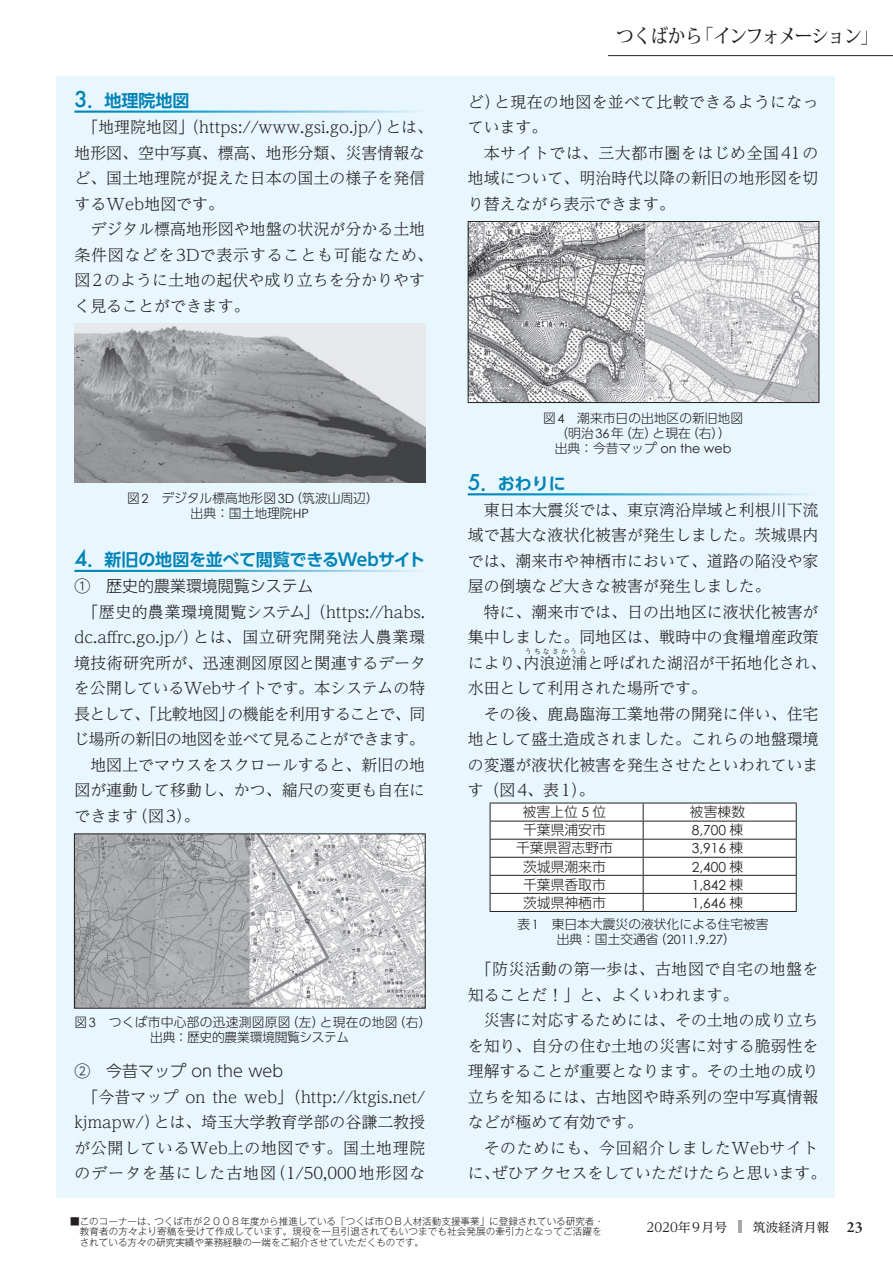
<style>
.page{position:relative;width:893px;height:1263px;background:#fff}
.page>*{position:absolute;margin:0;border:0;box-sizing:border-box;transform-origin:0 0}
.t1{font:500 19.2px "Koz Min Pro";letter-spacing:-.05em;color:#231f20;scale:.9 1}
.t2{font:700 16.95px "UD Shin Go Pro De";letter-spacing:-.005em;color:#0083b6}
.t3{font:300 15.9px/25.5px "UD Reimin Pr 6 N";color:#231f20;text-align:center}
.t4{font:300 15.9px/25.5px "UD Reimin Pr 6 N";letter-spacing:.025em;color:#231f20}
.t5{font:300 15.9px "UD Shin Go Pr 6";color:#231f20}
.t6{font:300 15.9px "UD Reimin Pr 6 N";letter-spacing:.045em;color:#231f20}
.t7{font:300 15.9px/25.5px "UD Reimin Pr 6 N";letter-spacing:.02em;color:#231f20}
.t8{font:300 15.9px "UD Reimin Pr 6 N";letter-spacing:-.045em;color:#231f20}
.t9{font:300 15.9px "UD Reimin Pr 6 N";letter-spacing:-.04em;color:#231f20}
.t10{font:300 13.8px "UD Shin Go Pro";color:#231f20}
.t11{font:13.8px "Century Gothic";color:#231f20}
.t12{font:300 12.75px/14.9px "UD Shin Go Pro";color:#231f20;text-align:center}
.t13{font:300 12.75px/14.9px "UD Shin Go Pro";letter-spacing:.02em;color:#231f20;text-align:center}
.t14{font:12.75px "UD Reimin Pr 6 N";color:#231f20}
.t15{font:300 9.6px/10.6px "Gothic MB101 Pr 6";color:#231f20}
.t16{font:300 6.9px "UD Reimin Pr 6 N";letter-spacing:.32em;color:#231f20}
.s1{font-family:"Futura";font-weight:500;font-size:21.3px}
.s2{font-family:"Century Gothic";font-weight:400}
.s3{font-family:"UD Shin Go Pro";font-weight:300}
.s4{font-family:"Garamond Premr Pro";font-weight:600;font-size:15.9px}
</style>
<div class="page">
<div style="left:57px;top:77px;width:778px;height:1121px;background:#e8f6fd"></div>
<svg style="left:490px;top:803px;width:307px;height:108px;background:#f1f1f1"></svg>
<hr style="left:490px;top:911px;width:153px;height:1px;background:#231f20">
<hr style="left:643px;top:911px;width:154px;height:1px;background:#231f20">
<hr style="left:74px;top:111px;width:351px;height:2px;background:#fff">
<hr style="left:74px;top:570px;width:351px;height:2px;background:#fff">
<hr style="left:468px;top:493px;width:351px;height:2px;background:#fff">
<hr style="left:608px;top:55px;width:285px;height:1px;background:#231f20">
<img style="left:74px;top:323px;width:351px;height:160px">
<img style="left:76px;top:835px;width:348px;height:171px">
<div style="left:74px;top:833px;width:352px;height:175px;border:1px solid #231f20"></div>
<img style="left:470px;top:223px;width:347px;height:178px">
<div style="left:468px;top:221px;width:351px;height:182px;border:1px solid #231f20"></div>
<svg style="left:738px;top:1220px;width:3px;height:13px"></svg>
<p class="t2" style="left:74px;top:87px;width:117px"><span class="s1">3</span>．地理院地図</p>
<p class="t3" style="left:74px;top:114px;width:360px;text-align:left;text-indent:8px">「地理院地図」（https://www.gsi.go.jp/）とは、地形図、空中写真、標高、地形分類、災害情報など、国土地理院が捉えた日本の国土の様子を発信するWeb地図です。</p>
<p class="t3" style="left:74px;top:216px;width:360px;text-align:left;text-indent:16px">デジタル標高地形図や地盤の状況が分かる土地条件図などを3Dで表示することも可能なため、図2のように土地の起伏や成り立ちを分かりやすく見ることができます。</p>
<p class="t12" style="left:127px;top:491px;width:253px">図<span class="s2">2</span>　デジタル標高地形図<span class="s2">3D</span>（筑波山周辺）出典：国土地理院<span class="s2">HP</span></p>
<p class="t2" style="left:74px;top:546px;width:352px"><span class="s1">4</span>．新旧の地図を並べて閲覧できるWebサイト</p>
<p class="t5" style="left:74px;top:573px;width:241px">①　歴史的農業環境閲覧システム</p>
<p class="t3" style="left:82px;top:598px;width:344px">「歴史的農業環境閲覧システム」（https://habs.</p>
<p class="t6" style="left:74px;top:624px;width:352px">dc.affrc.go.jp/）とは、国立研究開発法人農業環</p>
<p class="t3" style="left:74px;top:650px;width:353px">境技術研究所が、迅速測図原図と関連するデータ</p>
<p class="t3" style="left:74px;top:675px;width:353px">を公開しているWebサイトです。本システムの特</p>
<p class="t8" style="left:74px;top:701px;width:353px">長として、「比較地図」の機能を利用することで、同</p>
<p class="t9" style="left:73px;top:726px;width:353px">じ場所の新旧の地図を並べて見ることができます。</p>
<p class="t3" style="left:90px;top:752px;width:336px">地図上でマウスをスクロールすると、新旧の地</p>
<p class="t3" style="left:74px;top:777px;width:352px">図が連動して移動し、かつ、縮尺の変更も自在に</p>
<p class="t3" style="left:74px;top:803px;width:127px">できます（図3）。</p>
<p class="t1" style="left:617px;top:22px;width:292px">つくばから「インフォメーション」</p>
<p class="t7" style="left:468px;top:88px;width:352px">ど）と現在の地図を並べて比較できるようになっています。</p>
<p class="t3" style="left:468px;top:139px;width:352px;text-align:justify;text-indent:16px">本サイトでは、三大都市圏をはじめ全国41の地域について、明治時代以降の新旧の地形図を切り替えながら表示できます。</p>
<p class="t12" style="left:543px;top:410px;width:201px">図<span class="s2">4</span>　潮来市日の出地区の新旧地図（明治<span class="s2">36</span>年（左）と現在（右））<br>出典：今昔マップ <span class="s2">on the web</span></p>
<p class="t2" style="left:468px;top:469px;width:100px"><span class="s1">5</span>．おわりに</p>
<p class="t3" style="left:468px;top:496px;width:352px;text-align:justify;text-indent:16px">東日本大震災では、東京湾沿岸域と利根川下流域で甚大な液状化被害が発生しました。茨城県内では、潮来市や神栖市において、道路の陥没や家屋の倒壊など大きな被害が発生しました。</p>
<p class="t3" style="left:468px;top:598px;width:360px">特に、潮来市では、日の出地区に液状化被害が<br>集中しました。同地区は、戦時中の食糧増産政策により、内浪逆浦と呼ばれた湖沼が干拓地化され、</p>
<p class="t16" style="left:525px;top:646px;width:63px">うちなさかうら</p>
<p class="t3" style="left:468px;top:675px;width:241px">水田として利用された場所です。</p>
<p class="t3" style="left:484px;top:701px;width:336px">その後、鹿島臨海工業地帯の開発に伴い、住宅</p>
<p class="t3" style="left:468px;top:726px;width:352px">地として盛土造成されました。これらの地盤環境</p>
<p class="t3" style="left:468px;top:752px;width:352px">の変遷が液状化被害を発生させたといわれていま</p>
<p class="t3" style="left:468px;top:777px;width:129px">す（図4、表1）。</p>
<p class="t10" style="left:523px;top:801px;width:85px">被害上位 <span class="s2">5</span> 位</p>
<p class="t10" style="left:690px;top:801px;width:57px">被害棟数</p>
<p class="t10" style="left:523px;top:819px;width:84px">千葉県浦安市</p>
<p class="t11" style="left:692px;top:821px;width:53px">8,700 <span class="s3">棟</span></p>
<p class="t10" style="left:516px;top:837px;width:98px">千葉県習志野市</p>
<p class="t11" style="left:692px;top:839px;width:53px">3,916 <span class="s3">棟</span></p>
<p class="t10" style="left:523px;top:855px;width:84px">茨城県潮来市</p>
<p class="t11" style="left:692px;top:857px;width:53px">2,400 <span class="s3">棟</span></p>
<p class="t10" style="left:523px;top:873px;width:84px">千葉県香取市</p>
<p class="t11" style="left:692px;top:875px;width:53px">1,842 <span class="s3">棟</span></p>
<p class="t10" style="left:523px;top:891px;width:84px">茨城県神栖市</p>
<p class="t11" style="left:692px;top:893px;width:53px">1,646 <span class="s3">棟</span></p>
<p class="t12" style="left:518px;top:916px;width:253px">表<span class="s2">1</span>　東日本大震災の液状化による住宅被害出典：国土交通省（<span class="s2">2011.9.27</span>）</p>
<p class="t4" style="left:468px;top:956px;width:352px;text-indent:8px">「防災活動の第一歩は、古地図で自宅の地盤を知ることだ！」と、よくいわれます。</p>
<p class="t3" style="left:468px;top:1007px;width:352px;text-align:justify;text-indent:16px">災害に対応するためには、その土地の成り立ちを知り、自分の住む土地の災害に対する脆弱性を理解することが重要となります。その土地の成り立ちを知るには、古地図や時系列の空中写真情報などが極めて有効です。</p>
<p class="t3" style="left:468px;top:1134px;width:360px">そのためにも、今回紹介しましたWebサイト<br>に、ぜひアクセスをしていただけたらと思います。</p>
<p class="t15" style="left:80px;top:1215px;width:526px;text-indent:-10px">■このコーナーは、つくば市が２００８年度から推進している「つくば市ＯＢ人材活動支援事業」に登録されている研究者・教育者の方々より寄稿を受けて作成しています。現役を一旦引退されてもいつまでも社会発展の牽引力となってご活躍をされている方々の研究実績や業務経験の一端をご紹介させていただくものです。</p>
<p class="t13" style="left:74px;top:1014px;width:359px">図<span class="s2">3</span>　つくば市中心部の迅速測図原図（左）と現在の地図（右）出典：歴史的農業環境閲覧システム</p>
<p class="t5" style="left:74px;top:1058px;width:210px">②　今昔マップ on the web</p>
<p class="t3" style="left:74px;top:1083px;width:352px">「今昔マップ on the web」（http://ktgis.net/ kjmapw/）とは、埼玉大学教育学部の谷謙二教授が公開しているWeb上の地図です。国土地理院のデータを基にした古地図（1/50,000地形図な</p>
<p class="t14" style="left:647px;top:1216px;width:217px">2020年 9月号　　筑波経済月報 <span class="s4">23</span></p>
</div>
